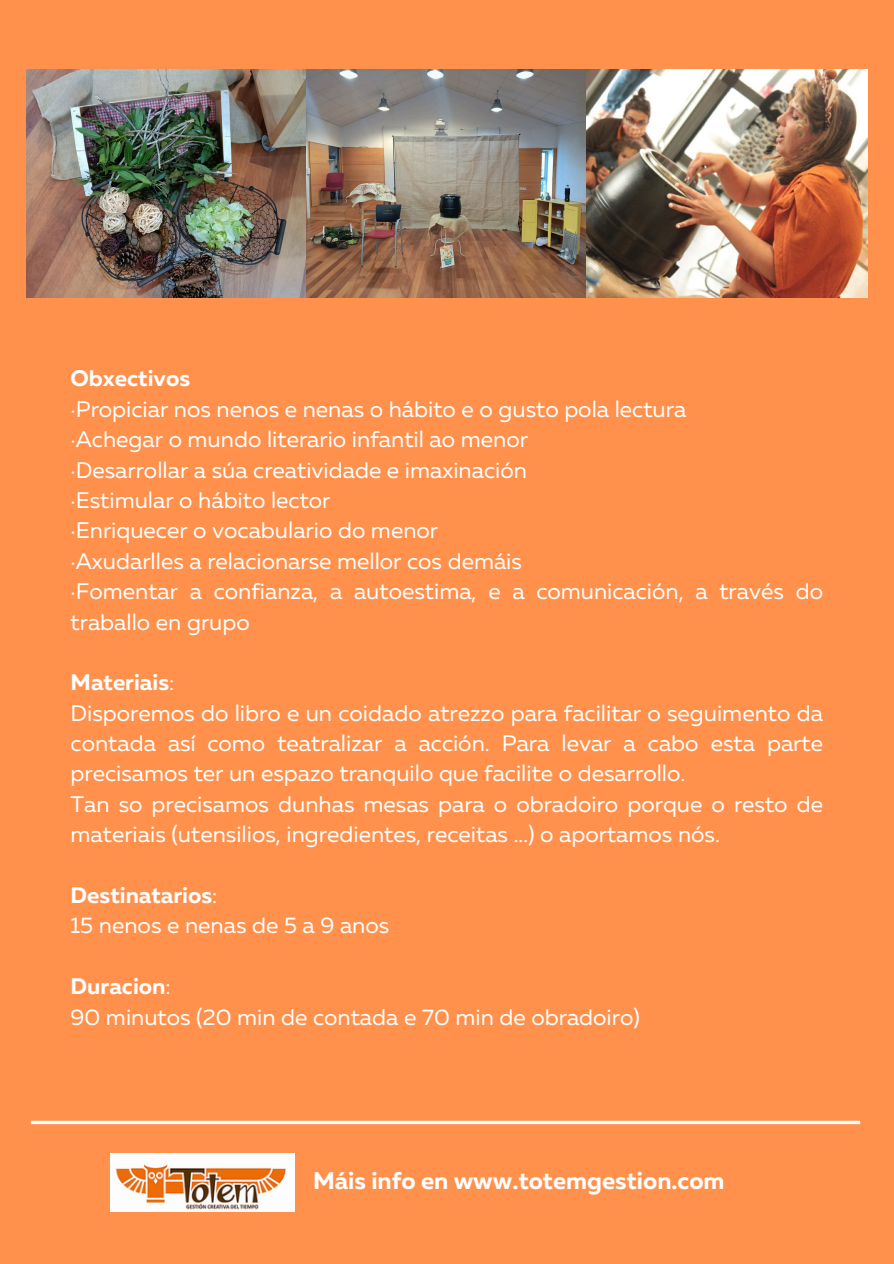
<style>
.page{position:relative;width:894px;height:1264px;background:#fff}
.page>*{position:absolute;margin:0;border:0;box-sizing:border-box;transform-origin:0 0}
.t1{font:700 24px "Muller";color:#fff}
.t2{font:22.5px/30.3px "Muller";color:#fff}
.t3{font:700 22.5px "Muller";color:#fff}
.s1{font-weight:400}
</style>
<div class="page">
<div style="left:0;top:0;width:893px;height:1263px;background:#ff914d"></div>
<img style="left:26px;top:70px;width:841px;height:227px">
<svg style="left:31px;top:1120px;width:828px;height:4px;background:#ffe9dc"></svg>
<img style="left:111px;top:1153px;width:183px;height:57px">
<p class="t3" style="left:71px;top:369px;width:121px">Obxectivos</p>
<p class="t2" style="left:71px;top:395px;width:617px">·Propiciar nos nenos e nenas o hábito e o gusto pola lectura</p>
<p class="t2" style="left:71px;top:426px;width:459px">·Achegar o mundo literario infantil ao menor</p>
<p class="t2" style="left:71px;top:456px;width:457px">·Desarrollar a súa creatividade e imaxinación</p>
<p class="t2" style="left:71px;top:487px;width:261px">·Estimular o hábito lector</p>
<p class="t2" style="left:71px;top:517px;width:369px">·Enriquecer o vocabulario do menor</p>
<p class="t2" style="left:71px;top:547px;width:453px">·Axudarlles a relacionarse mellor cos demáis</p>
<p class="t2" style="left:71px;top:578px;width:753px">·Fomentar a confianza, a autoestima, e a comunicación, a través do traballo en grupo</p>
<p class="t3" style="left:71px;top:673px;width:105px">Materiais<span class="s1">:</span></p>
<p class="t2" style="left:71px;top:699px;width:753px;text-align:justify">Disporemos do libro e un coidado atrezzo para facilitar o seguimento da contada así como teatralizar a acción. Para levar a cabo esta parte precisamos ter un espazo tranquilo que facilite o desarrollo.</p>
<p class="t2" style="left:71px;top:790px;width:753px">Tan so precisamos dunhas mesas para o obradoiro porque o resto de materiais (utensilios, ingredientes, receitas ...) o aportamos nós.</p>
<p class="t3" style="left:71px;top:885px;width:148px">Destinatarios<span class="s1">:</span></p>
<p class="t2" style="left:71px;top:912px;width:320px">15 nenos e nenas de 5 a 9 anos</p>
<p class="t3" style="left:71px;top:976px;width:102px">Duracion<span class="s1">:</span></p>
<p class="t2" style="left:71px;top:1003px;width:570px">90 minutos (20 min de contada e 70 min de obradoiro)</p>
<h1 class="t1" style="left:313px;top:1170px;width:413px">Máis info en www.totemgestion.com</h1>
</div>
